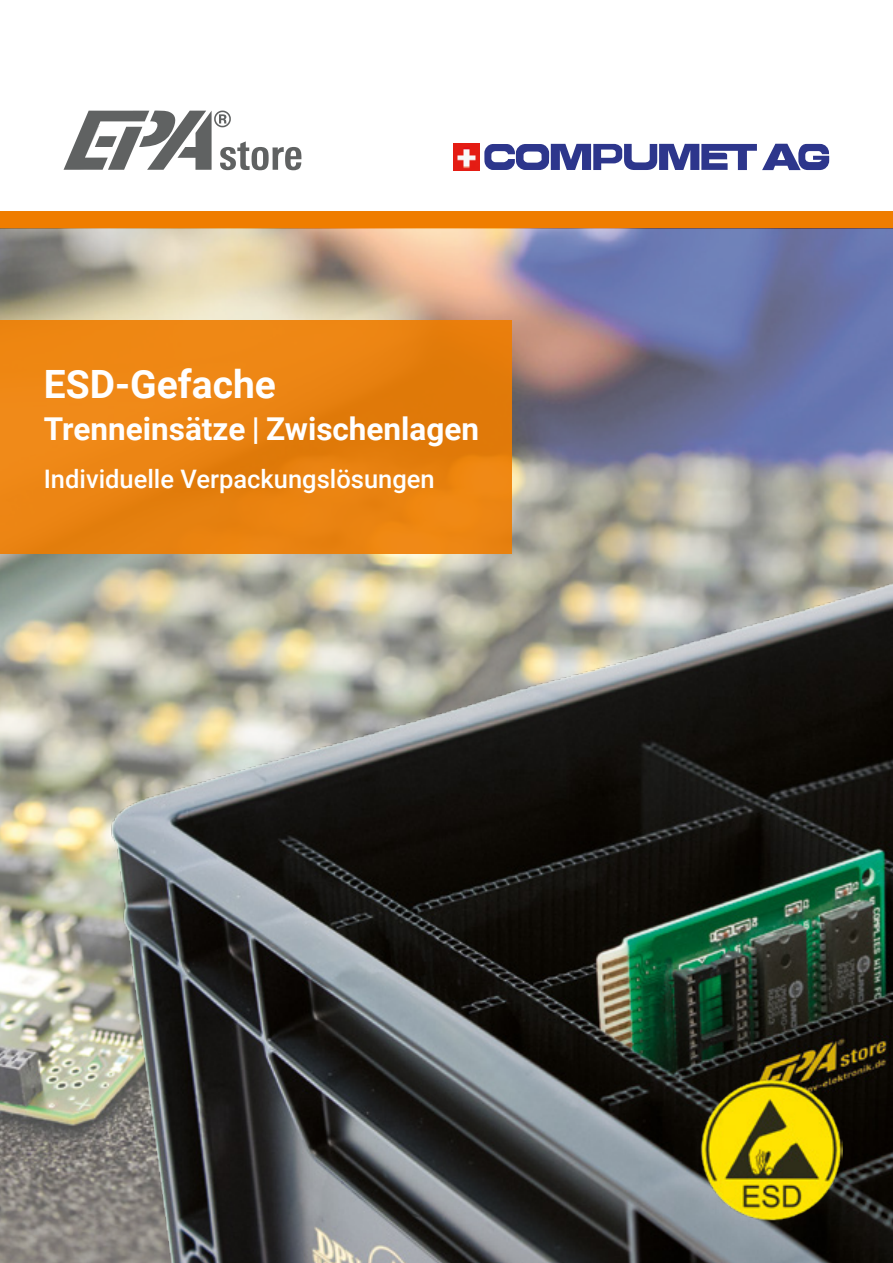
<style>
.page{position:relative;width:893px;height:1263px;background:#fff}
.page>*{position:absolute;margin:0;border:0;box-sizing:border-box;transform-origin:0 0}
.t1{font:700 39px "Roboto";color:#fff}
.t2{font:700 31.5px "Roboto";color:#fff}
.t3{font:500 25.5px "Roboto";color:#fff}
</style>
<div class="page">
<img style="left:453px;top:144px;width:27px;height:26px">
<svg style="left:484px;top:144px;width:345px;height:26px"></svg>
<svg style="left:64px;top:111px;width:237px;height:59px"></svg>
<div style="left:0;top:212px;width:893px;height:17px;background:#ef7d00"></div>
<img style="left:0;top:229px;width:893px;height:1034px">
<img style="left:86px;top:518px;width:807px;height:745px">
<img style="left:699px;top:1078px;width:144px;height:143px">
<div style="left:0;top:320px;width:512px;height:234px;background:#eb8412"></div>
<h1 class="t1" style="left:44px;top:357px;width:234px">ESD-Gefache</h1>
<p class="t2" style="left:44px;top:407px;width:437px">Trenneinsätze | Zwischenlagen</p>
<p class="t3" style="left:44px;top:461px;width:392px">Individuelle Verpackungslösungen</p>
</div>
